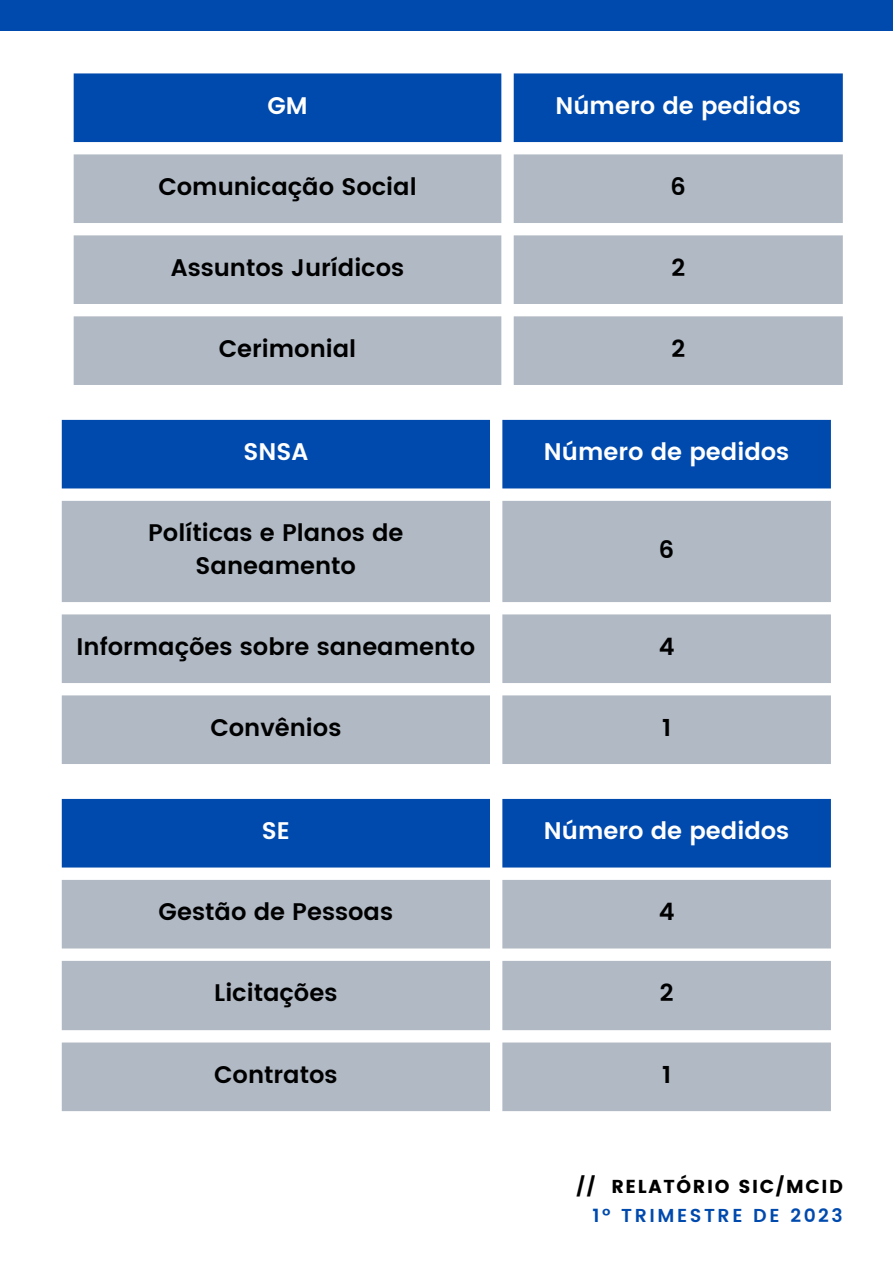
<style>
.page{position:relative;width:893px;height:1264px;background:#fff}
.page>*{position:absolute;margin:0;border:0;box-sizing:border-box;transform-origin:0 0}
.t1{font:600 24px/32.5px "Poppins";color:#000;text-align:center}
.t2{font:600 24px "Poppins";color:#fff}
.t3{font:18.75px "Poppins";letter-spacing:.09em;color:#000}
.t4{font:600 18.75px "Poppins";letter-spacing:.135em;color:#004aad}
</style>
<div class="page">
<div style="left:0;top:0;width:892px;height:31px;background:#004aad"></div>
<div style="left:74px;top:73px;width:768px;height:69px;background:#004aad"></div>
<svg style="left:74px;top:154px;width:768px;height:231px;fill:#b0b9c4"></svg>
<div style="left:62px;top:420px;width:768px;height:68px;background:#004aad"></div>
<svg style="left:62px;top:501px;width:768px;height:263px;fill:#b0b9c4"></svg>
<div style="left:62px;top:799px;width:768px;height:68px;background:#004aad"></div>
<svg style="left:62px;top:880px;width:768px;height:231px;fill:#b0b9c4"></svg>
<p class="t2" style="left:267px;top:92px;width:42px">GM</p>
<p class="t2" style="left:555px;top:92px;width:247px">Número de pedidos</p>
<p class="t1" style="left:158px;top:170px;width:260px">Comunicação Social</p>
<p class="t1" style="left:670px;top:170px;width:17px">6</p>
<p class="t1" style="left:171px;top:251px;width:235px">Assuntos Jurídicos</p>
<p class="t1" style="left:671px;top:251px;width:15px">2</p>
<p class="t1" style="left:219px;top:332px;width:139px">Cerimonial</p>
<p class="t1" style="left:671px;top:332px;width:15px">2</p>
<p class="t2" style="left:243px;top:438px;width:66px">SNSA</p>
<p class="t2" style="left:544px;top:438px;width:247px">Número de pedidos</p>
<p class="t1" style="left:148px;top:517px;width:257px">Políticas e Planos de<br>Saneamento</p>
<p class="t1" style="left:659px;top:533px;width:17px">6</p>
<p class="t1" style="left:77px;top:630px;width:400px">Informações sobre saneamento</p>
<p class="t1" style="left:658px;top:630px;width:17px">4</p>
<p class="t1" style="left:210px;top:711px;width:132px">Convênios</p>
<p class="t1" style="left:662px;top:711px;width:11px">1</p>
<p class="t2" style="left:262px;top:817px;width:30px">SE</p>
<p class="t2" style="left:544px;top:817px;width:247px">Número de pedidos</p>
<p class="t1" style="left:159px;top:895px;width:236px">Gestão de Pessoas</p>
<p class="t1" style="left:658px;top:895px;width:17px">4</p>
<p class="t1" style="left:214px;top:976px;width:125px">Licitações</p>
<p class="t1" style="left:659px;top:976px;width:15px">2</p>
<p class="t1" style="left:214px;top:1058px;width:125px">Contratos</p>
<p class="t1" style="left:662px;top:1058px;width:11px">1</p>
<p class="t3" style="left:576px;top:1175px;width:268px">// RELATÓRIO SIC/MCID</p>
<p class="t4" style="left:592px;top:1204px;width:252px">1º TRIMESTRE DE 2023</p>
</div>
